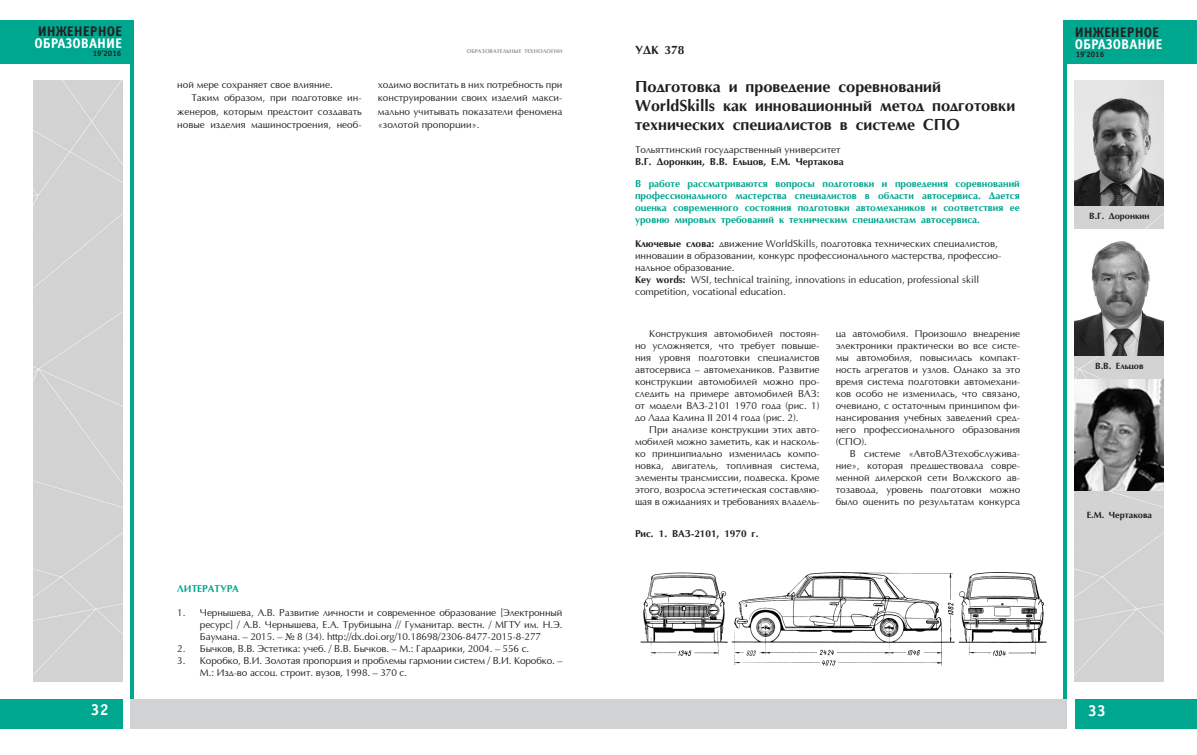
<style>
.page{position:relative;width:1197px;height:755px;background:#fff}
.page>*{position:absolute;margin:0;border:0;box-sizing:border-box;transform-origin:0 0}
.t1{font:700 16px/19.2px "AG Optima";color:#231f20}
.t2{font:700 16px "Officina Sans C";color:#fff}
.t3{font:700 14px "Officina Sans C";color:#fff}
.t4{font:700 14px "Officina Sans C";color:#231f20}
.t5{font:700 12px "AG Optima";color:#231f20}
.t6{font:10px/12px "Optima";color:#231f20;text-align:justify}
.t7{font:700 10px/12px "AG Optima";color:#00a78f;text-align:justify}
.t8{font:700 10px "AG Optima";color:#231f20}
.t9{font:700 9px "AG Optima";color:#231f20}
.t10{font:700 8px "Officina Sans C";color:#231f20}
.t11{font:700 5.5px "AG Optima";letter-spacing:.01em;color:#939598}
.s1{font-family:"Times New Roman"}
.s2{font-family:"AG Optima";font-weight:700}
</style>
<div class="page">
<div style="left:1063px;top:20px;width:133px;height:43px;background:#00a78f"></div>
<div style="left:1074px;top:698px;width:122px;height:30px;background:#00a78f"></div>
<hr style="left:1063px;top:45px;width:3px;height:653px;background:#00a78f">
<div style="left:598px;top:698px;width:468px;height:30px;background:#d1d2d4"></div>
<div style="left:1074px;top:206px;width:89px;height:475px;background:#d3d3d3"></div>
<div style="left:0;top:698px;width:122px;height:30px;background:#00a78f"></div>
<div style="left:0;top:20px;width:133px;height:43px;background:#00a78f"></div>
<hr style="left:130px;top:45px;width:3px;height:653px;background:#00a78f">
<div style="left:33px;top:80px;width:89px;height:601px;background:#d3d3d3"></div>
<div style="left:130px;top:698px;width:468px;height:30px;background:#d1d2d4"></div>
<img style="left:1074px;top:80px;width:89px;height:126px">
<img style="left:1074px;top:230px;width:89px;height:125px">
<img style="left:1074px;top:379px;width:89px;height:111px">
<img style="left:640px;top:572px;width:407px;height:94px">
<h2 class="t4" style="left:38px;top:23px;width:86px">ИНЖЕНЕРНОЕ</h2>
<h2 class="t3" style="left:34px;top:35px;width:89px">ОБРАЗОВАНИЕ</h2>
<p class="t10" style="left:93px;top:49px;width:30px">19’2016</p>
<p class="t11" style="left:466px;top:48px;width:97px">ОБРАЗОВАТЕЛЬНЫЕ ТЕХНОЛОГИИ</p>
<p class="t6" style="left:177px;top:79px;width:157px">ной мере сохраняет свое влияние.</p>
<p class="t6" style="left:191px;top:92px;width:172px">Таким образом, при подготовке ин-</p>
<p class="t6" style="left:177px;top:106px;width:186px">женеров, которым предстоит создавать</p>
<p class="t6" style="left:177px;top:119px;width:186px">новые изделия машиностроения, необ-</p>
<p class="t6" style="left:378px;top:78px;width:186px;line-height:13.5px">ходимо воспитать в них потребность при конструировании своих изделий макси&shy;мально учитывать показатели феномена «золотой пропорции».</p>
<p class="t7" style="left:177px;top:582px;width:63px">ЛИТЕРАТУРА</p>
<p class="t6" style="left:200px;top:606px;width:364px;text-indent:-23px">1. Чернышева, А.В. Развитие личности и современное образование [Электронный ресурс] / А.В. Чернышева, Е.А. Трубицына // Гуманитар. вестн. / МГТУ им. Н.Э.<br>Баумана. – 2015. – <span class="s1">№</span> 8 (34). http://dx.doi.org/10.18698/2306-8477-2015-8-277</p>
<p class="t6" style="left:177px;top:642px;width:353px">2. Бычков, В.В. Эстетика: учеб. / В.В. Бычков. – М.: Гардарики, 2004. – 556 с.</p>
<p class="t6" style="left:200px;top:654px;width:364px;text-indent:-23px">3. Коробко, В.И. Золотая пропорция и проблемы гармонии систем / В.И. Коробко. –<br>М.: Изд-во ассоц. строит. вузов, 1998. – 370 с.</p>
<p class="t5" style="left:635px;top:43px;width:51px">УДК 378</p>
<h1 class="t1" style="left:635px;top:77px;width:381px">Подготовка и проведение соревнований<br>WorldSkills как инновационный метод подготовки технических специалистов в системе СПО</h1>
<p class="t6" style="left:635px;top:144px;width:207px">Тольяттинский государственный университет</p>
<p class="t8" style="left:635px;top:156px;width:210px">В.Г. Доронкин, В.В. Ельцов, Е.М. Чертакова</p>
<p class="t7" style="left:635px;top:178px;width:386px">В работе рассматриваются вопросы подготовки и проведения соревнований профессионального мастерства специалистов в области автосервиса. Дается оценка современного состояния подготовки автомехаников и соответствия ее уровню мировых требований к техническим специалистам автосервиса.</p>
<p class="t6" style="left:635px;top:238px;width:368px;text-align:left"><span class="s2">Ключевые слова:</span> движение WorldSkills, подготовка технических специалистов, инновации в образовании, конкурс профессионального мастерства, профессио&shy;нальное образование.<br><span class="s2">Key words:</span> WSI, technical training, innovations in education, professional skill competition, vocational education.</p>
<p class="t6" style="left:635px;top:328px;width:186px;text-indent:14px">Конструкция автомобилей постоян&shy;но усложняется, что требует повыше&shy;ния уровня подготовки специалистов автосервиса – автомехаников. Развитие конструкции автомобилей можно про&shy;следить на примере автомобилей ВАЗ: от модели ВАЗ-2101 1970 года (рис. 1) до Лада Калина II 2014 года (рис. 2).</p>
<p class="t6" style="left:635px;top:424px;width:186px;text-indent:14px">При анализе конструкции этих авто&shy;мобилей можно заметить, как и насколь&shy;ко принципиально изменилась компо&shy;новка, двигатель, топливная система, элементы трансмиссии, подвеска. Кроме этого, возросла эстетическая составляю&shy;щая в ожиданиях и требованиях владель-</p>
<p class="t8" style="left:635px;top:528px;width:125px">Рис. 1. ВАЗ-2101, 1970 г.</p>
<p class="t6" style="left:835px;top:328px;width:186px">ца автомобиля. Произошло внедрение электроники практически во все систе&shy;мы автомобиля, повысилась компакт&shy;ность агрегатов и узлов. Однако за это время система подготовки автомехани&shy;ков особо не изменилась, что связано, очевидно, с остаточным принципом фи&shy;нансирования учебных заведений сред&shy;него профессионального образования (СПО).</p>
<p class="t6" style="left:835px;top:448px;width:186px;text-indent:14px">В системе «АвтоВАЗтехобслужива&shy;ние», которая предшествовала совре&shy;менной дилерской сети Волжского ав&shy;тозавода, уровень подготовки можно было оценить по результатам конкурса</p>
<h2 class="t4" style="left:1074px;top:24px;width:86px">ИНЖЕНЕРНОЕ</h2>
<h2 class="t3" style="left:1074px;top:36px;width:89px">ОБРАЗОВАНИЕ</h2>
<p class="t10" style="left:1075px;top:49px;width:30px">19’2016</p>
<p class="t9" style="left:1088px;top:211px;width:62px">В.Г. Доронкин</p>
<p class="t9" style="left:1095px;top:361px;width:50px">В.В. Ельцов</p>
<p class="t9" style="left:1086px;top:510px;width:67px">Е.М. Чертакова</p>
<h1 class="t2" style="left:91px;top:700px;width:19px">32</h1>
<h1 class="t2" style="left:1088px;top:700px;width:19px">33</h1>
</div>
